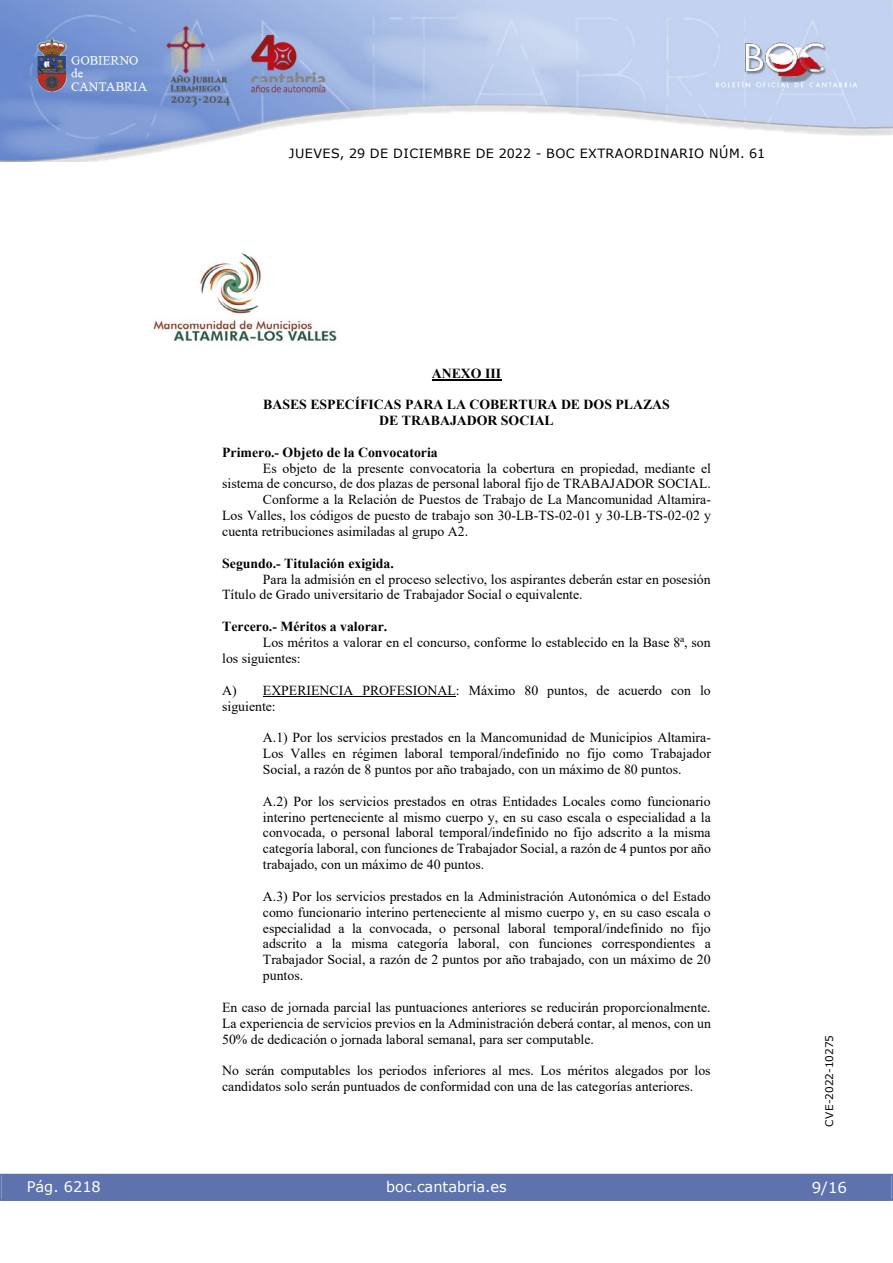
<style>
.page{position:relative;width:893px;height:1263px;background:#fff}
.page>*{position:absolute;margin:0;border:0;box-sizing:border-box;transform-origin:0 0}
.t1{font:15px "Verdana";color:#fff}
.t2{font:14.55px "Verdana 2";color:#fff}
.t3{font:14.55px "Verdana";color:#fff}
.t4{font:13.8px/15.9px "Times New Roman";color:#000;text-align:justify}
.t5{font:700 13.8px/15.9px "Times New Roman";color:#000;text-align:center}
.t6{font:12.75px "Verdana 2";letter-spacing:.035em;color:#000}
.t7{font:10.5px "Verdana 2";color:#000}
</style>
<div class="page">
<img style="left:0;top:0;width:893px;height:161px">
<div style="left:1px;top:1174px;width:890px;height:27px;background:#5e73ae"></div>
<img style="left:153px;top:253px;width:184px;height:89px">
<hr style="left:432px;top:379px;width:69px;height:1px;background:#000">
<hr style="left:263px;top:696px;width:193px;height:1px;background:#000">
<p class="t6" style="left:289px;top:144px;width:478px">JUEVES, 29 DE DICIEMBRE DE 2022 - BOC EXTRAORDINARIO NÚM. 61</p>
<p class="t5" style="left:432px;top:365px;width:71px">ANEXO III</p>
<p class="t5" style="left:263px;top:396px;width:408px">BASES ESPECÍFICAS PARA LA COBERTURA DE DOS PLAZAS<br>DE TRABAJADOR SOCIAL</p>
<p class="t5" style="left:222px;top:444px;width:217px">Primero.- Objeto de la Convocatoria</p>
<p class="t4" style="left:263px;top:460px;width:450px">Es objeto de la presente convocatoria la cobertura en propiedad, mediante el</p>
<p class="t4" style="left:222px;top:475px;width:490px">sistema de concurso, de dos plazas de personal laboral fijo de TRABAJADOR SOCIAL.</p>
<p class="t4" style="left:263px;top:491px;width:450px">Conforme a la Relación de Puestos de Trabajo de La Mancomunidad Altamira-</p>
<p class="t4" style="left:222px;top:507px;width:490px">Los Valles, los códigos de puesto de trabajo son 30-LB-TS-02-01 y 30-LB-TS-02-02 y</p>
<p class="t4" style="left:222px;top:523px;width:247px">cuenta retribuciones asimiladas al grupo A2.</p>
<p class="t5" style="left:222px;top:555px;width:173px">Segundo.- Titulación exigida.</p>
<p class="t4" style="left:263px;top:571px;width:449px">Para la admisión en el proceso selectivo, los aspirantes deberán estar en posesión</p>
<p class="t4" style="left:222px;top:586px;width:362px">Título de Grado universitario de Trabajador Social o equivalente.</p>
<p class="t5" style="left:222px;top:618px;width:167px">Tercero.- Méritos a valorar.</p>
<p class="t4" style="left:263px;top:634px;width:449px">Los méritos a valorar en el concurso, conforme lo establecido en la Base 8ª, son</p>
<p class="t4" style="left:222px;top:650px;width:80px">los siguientes:</p>
<p class="t4" style="left:222px;top:682px;width:490px">A) EXPERIENCIA PROFESIONAL: Máximo 80 puntos, de acuerdo con lo siguiente:</p>
<p class="t4" style="left:263px;top:729px;width:450px">A.1) Por los servicios prestados en la Mancomunidad de Municipios Altamira-Los Valles en régimen laboral temporal/indefinido no fijo como Trabajador Social, a razón de 8 puntos por año trabajado, con un máximo de 80 puntos.</p>
<p class="t4" style="left:263px;top:793px;width:449px">A.2) Por los servicios prestados en otras Entidades Locales como funcionario interino perteneciente al mismo cuerpo y, en su caso escala o especialidad a la convocada, o personal laboral temporal/indefinido no fijo adscrito a la misma categoría laboral, con funciones de Trabajador Social, a razón de 4 puntos por año trabajado, con un máximo de 40 puntos.</p>
<p class="t4" style="left:263px;top:888px;width:449px">A.3) Por los servicios prestados en la Administración Autonómica o del Estado como funcionario interino perteneciente al mismo cuerpo y, en su caso escala o especialidad a la convocada, o personal laboral temporal/indefinido no fijo adscrito a la misma categoría laboral, con funciones correspondientes a Trabajador Social, a razón de 2 puntos por año trabajado, con un máximo de 20 puntos.</p>
<p class="t4" style="left:222px;top:999px;width:490px">En caso de jornada parcial las puntuaciones anteriores se reducirán proporcionalmente.<br>La experiencia de servicios previos en la Administración deberá contar, al menos, con un 50% de dedicación o jornada laboral semanal, para ser computable.</p>
<p class="t4" style="left:222px;top:1062px;width:490px">No serán computables los periodos inferiores al mes. Los méritos alegados por los candidatos solo serán puntuados de conformidad con una de las categorías anteriores.</p>
<p class="t3" style="left:27px;top:1177px;width:76px">Pág. 6218</p>
<p class="t2" style="left:386px;top:1177px;width:122px">boc.cantabria.es</p>
<p class="t7" style="left:822px;top:1126px;width:93px;rotate:-90deg">CVE-2022-10275</p>
<p class="t1" style="left:812px;top:1177px;width:37px">9/16</p>
</div>
